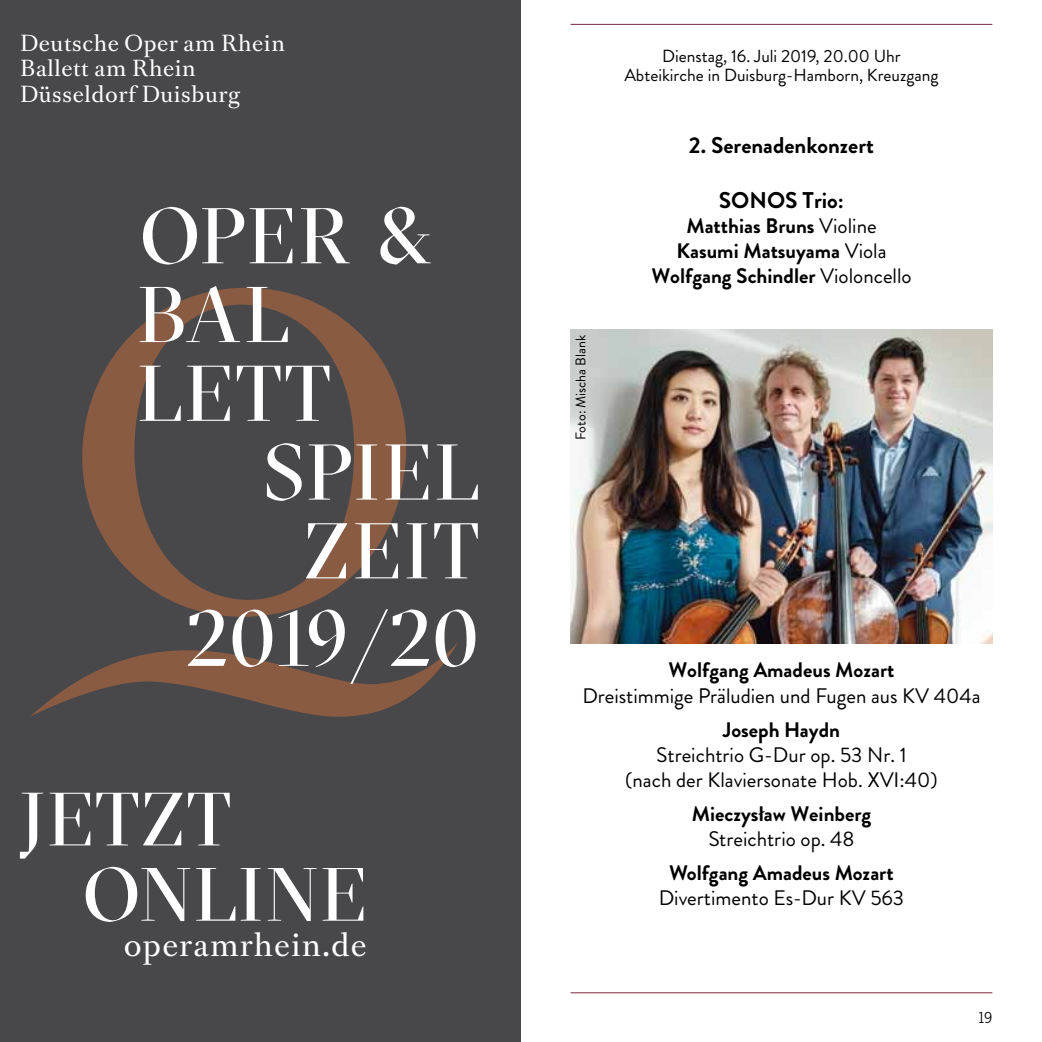
<style>
.page{position:relative;width:1042px;height:1042px;background:#fff}
.page>*{position:absolute;margin:0;border:0;box-sizing:border-box;transform-origin:0 0}
.t1{font:78.75px/78.8px "GT Sectra Display";letter-spacing:.04em;color:#fff}
.t2{font:75.25px/75.2px "GT Sectra Display";letter-spacing:.04em;color:#fff}
.t3{font:29.75px "Romain Text";letter-spacing:.04em;color:#fff}
.t4{font:700 22.75px "Brandon";color:#000}
.t5{font:700 21px/25.2px "Brandon";color:#000;text-align:center}
.t6{font:21px/25.2px "Brandon";color:#000;text-align:center}
.t7{font:21px/25.2px "Romain Text";letter-spacing:.03em;color:#fff}
.t8{font:17.5px/19.2px "Brandon";color:#000;text-align:center}
.t9{font:15.75px "News Gothic BQ";color:#000}
.t10{font:14px "Brandon";color:#000}
.s1{font-weight:400}
</style>
<div class="page">
<hr style="left:570px;top:24px;width:422px;height:1px;background:#79283b">
<hr style="left:570px;top:992px;width:422px;height:1px;background:#79283b">
<div style="left:0;top:0;width:521px;height:1042px;background:#48484a"></div>
<svg style="left:82px;top:288px;width:325px;height:329px"></svg>
<svg style="left:30px;top:643px;width:428px;height:74px"></svg>
<img style="left:570px;top:329px;width:422px;height:314px">
<p class="t7" style="left:20px;top:31px;width:266px">Deutsche Oper am Rhein<br>Ballett am Rhein<br>Düsseldorf Duisburg</p>
<h1 class="t1" style="left:137px;top:197px;width:294px">OPER &amp;<br>BAL<br>LETT</h1>
<h1 class="t1" style="left:264px;top:433px;width:216px;text-align:center">SPIEL<br>ZEIT</h1>
<h1 class="t1" style="left:186px;top:599px;width:294px">2019/20</h1>
<h2 class="t2" style="left:83px;top:782px;width:284px;text-indent:-63px">JETZT<br>ONLINE</h2>
<h3 class="t3" style="left:124px;top:925px;width:244px">operamrhein.de</h3>
<p class="t8" style="left:624px;top:47px;width:316px">Dienstag, 16. Juli 2019, 20.00 Uhr<br>Abteikirche in Duisburg-Hamborn, Kreuzgang</p>
<p class="t10" style="left:571px;top:440px;width:107px;rotate:-90deg">Foto: Mischa Blank</p>
<p class="t4" style="left:689px;top:129px;width:186px">2. Serenadenkonzert</p>
<p class="t4" style="left:719px;top:184px;width:127px">SONOS Trio:</p>
<p class="t5" style="left:651px;top:213px;width:262px">Matthias Bruns <span class="s1">Violine<br></span>Kasumi Matsuyama <span class="s1">Viola<br></span>Wolfgang Schindler <span class="s1">Violoncello</span></p>
<p class="t5" style="left:668px;top:658px;width:228px">Wolfgang Amadeus Mozart</p>
<p class="t6" style="left:582px;top:683px;width:400px">Dreistimmige Präludien und Fugen aus KV 404a</p>
<p class="t5" style="left:723px;top:717px;width:119px">Joseph Haydn</p>
<p class="t6" style="left:625px;top:742px;width:314px">Streichtrio G-Dur op. 53 Nr. 1<br>(nach der Klaviersonate Hob. XVI:40)</p>
<p class="t5" style="left:692px;top:801px;width:181px">Mieczysław Weinberg</p>
<p class="t6" style="left:708px;top:827px;width:148px">Streichtrio op. 48</p>
<p class="t5" style="left:669px;top:860px;width:226px">Wolfgang Amadeus Mozart</p>
<p class="t6" style="left:659px;top:886px;width:247px">Divertimento Es-Dur KV 563</p>
<p class="t9" style="left:977px;top:1009px;width:16px">19</p>
</div>
